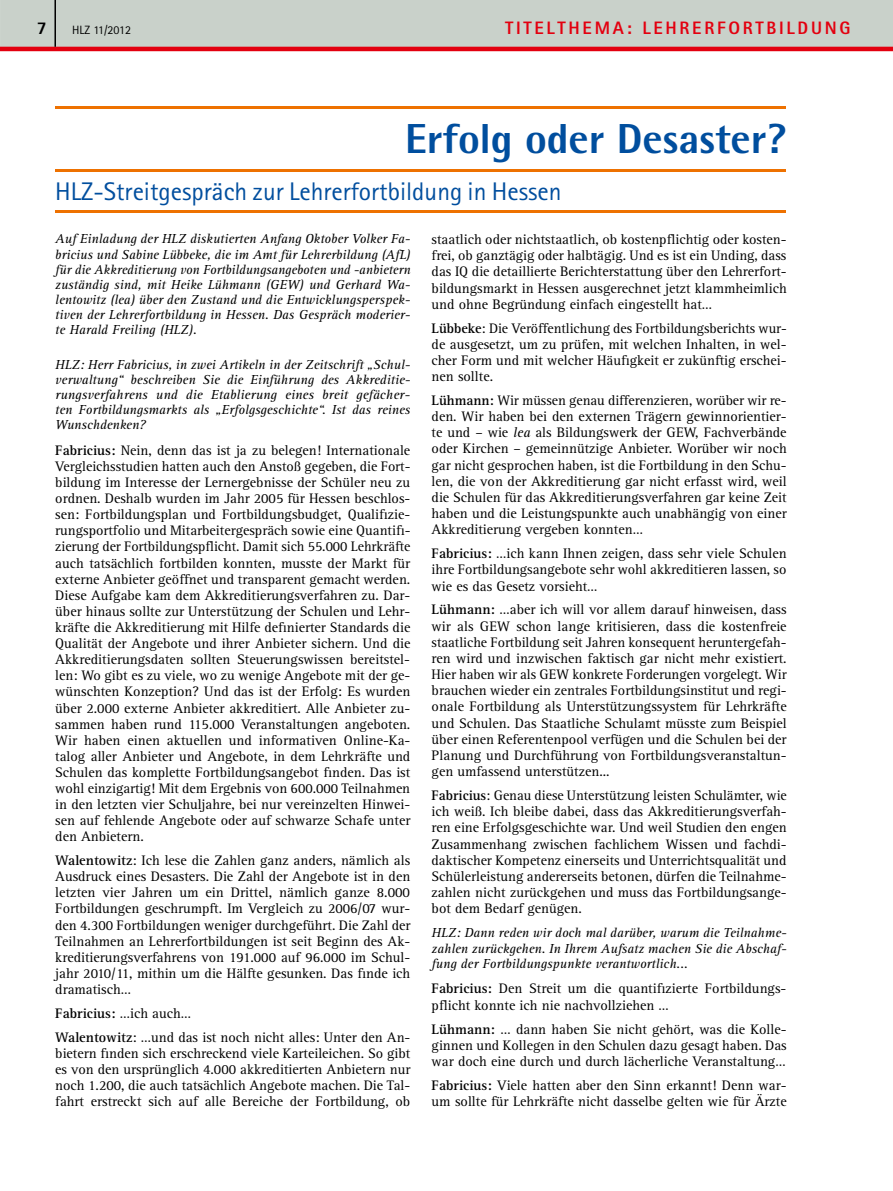
<style>
.page{position:relative;width:893px;height:1191px;background:#fff}
.page>*{position:absolute;margin:0;border:0;box-sizing:border-box;transform-origin:0 0}
.t1{font:800 42px "Rotis Semi Sans Std";color:#004e9e}
.t2{font:25.5px "Rotis Sans Serif Std";color:#004e9e}
.t3{font:800 18px "Rotis Sans Serif Std";letter-spacing:.15em;color:#e3000f}
.t4{font:800 18px "Rotis Sans Serif Std";color:#000}
.t5{font:14.25px/16.2px "Rotis Serif Std";color:#000;text-align:justify}
.t6{font:italic 13.5px/15.1px "Rotis Serif Std";color:#000;text-align:justify}
.t7{font:12px "Rotis Sans Serif Std";color:#000}
.s1{font-weight:700}
.s2{font-style:italic}
</style>
<div class="page">
<svg style="left:0;top:0;width:893px;height:51px;background:#cbbfba"></svg>
<hr style="left:54px;top:0;width:2px;height:47px;background:#000">
<hr style="left:55px;top:106px;width:731px;height:3px;background:#ee7100">
<hr style="left:55px;top:210px;width:731px;height:3px;background:#ee7100">
<hr style="left:55px;top:169px;width:731px;height:2px;background:#ee7100">
<p class="t4" style="left:37px;top:16px;width:12px">7</p>
<p class="t7" style="left:72px;top:23px;width:60px">HLZ 11/2012</p>
<p class="t3" style="left:505px;top:16px;width:151px">TITELTHEMA: LEHRERFORTBILDUNG</p>
<h1 class="t1" style="left:405px;top:112px;width:382px">Erfolg oder Desaster?</h1>
<h2 class="t2" style="left:55px;top:176px;width:508px">HLZ-Streitgespräch zur Lehrerfortbildung in Hessen</h2>
<p class="t6" style="left:55px;top:232px;width:357px">Auf Einladung der HLZ diskutierten Anfang Oktober Volker Fa&shy;bricius und Sabine Lübbeke, die im Amt für Lehrerbildung (AfL) für die Akkreditierung von Fortbildungsangeboten und -anbietern zuständig sind, mit Heike Lühmann (GEW) und Gerhard Wa&shy;lentowitz (lea) über den Zustand und die Entwicklungsperspek&shy;tiven der Lehrerfortbildung in Hessen. Das Gespräch moderier&shy;te Harald Freiling (HLZ).</p>
<p class="t6" style="left:55px;top:357px;width:357px">HLZ: Herr Fabricius, in zwei Artikeln in der Zeitschrift „Schul&shy;verwaltung“ beschreiben Sie die Einführung des Akkreditie&shy;rungsverfahrens und die Etablierung eines breit gefächer&shy;ten Fortbildungsmarkts als „Erfolgsgeschichte“. Ist das reines Wunschdenken?</p>
<p class="t5" style="left:55px;top:442px;width:357px"><span class="s1">Fabricius:</span> Nein, denn das ist ja zu belegen! Internationale Vergleichsstudien hatten auch den Anstoß gegeben, die Fort&shy;bildung im Interesse der Lernergebnisse der Schüler neu zu ordnen. Deshalb wurden im Jahr 2005 für Hessen beschlos&shy;sen: Fortbildungsplan und Fortbildungsbudget, Qualifizie&shy;rungsportfolio und Mitarbeitergespräch sowie eine Quantifi&shy;zierung der Fortbildungspflicht. Damit sich 55.000 Lehrkräfte auch tatsächlich fortbilden konnten, musste der Markt für externe Anbieter geöffnet und transparent gemacht werden.<br>Diese Aufgabe kam dem Akkreditierungsverfahren zu. Dar&shy;über hinaus sollte zur Unterstützung der Schulen und Lehr&shy;kräfte die Akkreditierung mit Hilfe definierter Standards die Qualität der Angebote und ihrer Anbieter sichern. Und die Akkreditierungsdaten sollten Steuerungswissen bereitstel&shy;len: Wo gibt es zu viele, wo zu wenige Angebote mit der ge&shy;wünschten Konzeption? Und das ist der Erfolg: Es wurden über 2.000 externe Anbieter akkreditiert. Alle Anbieter zu&shy;sammen haben rund 115.000 Veranstaltungen angeboten.<br>Wir haben einen aktuellen und informativen Online-Ka&shy;talog aller Anbieter und Angebote, in dem Lehrkräfte und Schulen das komplette Fortbildungsangebot finden. Das ist wohl einzigartig! Mit dem Ergebnis von 600.000 Teilnahmen in den letzten vier Schuljahre, bei nur vereinzelten Hinwei&shy;sen auf fehlende Angebote oder auf schwarze Schafe unter den Anbietern.</p>
<p class="t5" style="left:55px;top:852px;width:357px"><span class="s1">Walentowitz</span>: Ich lese die Zahlen ganz anders, nämlich als Ausdruck eines Desasters. Die Zahl der Angebote ist in den letzten vier Jahren um ein Drittel, nämlich ganze 8.000<br>Fortbildungen geschrumpft. Im Vergleich zu 2006/07 wur&shy;den 4.300 Fortbildungen weniger durchgeführt. Die Zahl der Teilnahmen an Lehrerfortbildungen ist seit Beginn des Ak&shy;kreditierungsverfahrens von 191.000 auf 96.000 im Schul&shy;jahr 2010/11, mithin um die Hälfte gesunken. Das finde ich dramatisch…</p>
<p class="t5" style="left:55px;top:1001px;width:357px;line-height:23.7px"><span class="s1">Fabricius:</span> …ich auch…<br><span class="s1">Walentowitz</span>: …und das ist noch nicht alles: Unter den An-</p>
<p class="t5" style="left:55px;top:1045px;width:357px">bietern finden sich erschreckend viele Karteileichen. So gibt es von den ursprünglich 4.000 akkreditierten Anbietern nur noch 1.200, die auch tatsächlich Angebote machen. Die Tal&shy;fahrt erstreckt sich auf alle Bereiche der Fortbildung, ob</p>
<p class="t5" style="left:432px;top:231px;width:357px">staatlich oder nichtstaatlich, ob kostenpflichtig oder kosten&shy;frei, ob ganztägig oder halbtägig. Und es ist ein Unding, dass das IQ die detaillierte Berichterstattung über den Lehrerfort&shy;bildungsmarkt in Hessen ausgerechnet jetzt klammheimlich und ohne Begründung einfach eingestellt hat…</p>
<p class="t5" style="left:432px;top:320px;width:357px"><span class="s1">Lübbeke</span>: Die Veröffentlichung des Fortbildungsberichts wur&shy;de ausgesetzt, um zu prüfen, mit welchen Inhalten, in wel&shy;cher Form und mit welcher Häufigkeit er zukünftig erschei&shy;nen sollte.</p>
<p class="t5" style="left:432px;top:392px;width:357px"><span class="s1">Lühmann:</span> Wir müssen genau differenzieren, worüber wir re&shy;den. Wir haben bei den externen Trägern gewinnorientier&shy;te und – wie <span class="s2">lea</span> als Bildungswerk der GEW, Fachverbände oder Kirchen – gemeinnützige Anbieter. Worüber wir noch gar nicht gesprochen haben, ist die Fortbildung in den Schu&shy;len, die von der Akkreditierung gar nicht erfasst wird, weil die Schulen für das Akkreditierungsverfahren gar keine Zeit haben und die Leistungspunkte auch unabhängig von einer Akkreditierung vergeben konnten…</p>
<p class="t5" style="left:432px;top:546px;width:357px"><span class="s1">Fabricius:</span> …ich kann Ihnen zeigen, dass sehr viele Schulen ihre Fortbildungsangebote sehr wohl akkreditieren lassen, so wie es das Gesetz vorsieht…</p>
<p class="t5" style="left:432px;top:602px;width:357px"><span class="s1">Lühmann:</span> …aber ich will vor allem darauf hinweisen, dass wir als GEW schon lange kritisieren, dass die kostenfreie staatliche Fortbildung seit Jahren konsequent heruntergefah&shy;ren wird und inzwischen faktisch gar nicht mehr existiert.<br>Hier haben wir als GEW konkrete Forderungen vorgelegt. Wir brauchen wieder ein zentrales Fortbildungsinstitut und regi&shy;onale Fortbildung als Unterstützungssystem für Lehrkräfte und Schulen. Das Staatliche Schulamt müsste zum Beispiel über einen Referentenpool verfügen und die Schulen bei der Planung und Durchführung von Fortbildungsveranstaltun&shy;gen umfassend unterstützen...</p>
<p class="t5" style="left:432px;top:787px;width:357px"><span class="s1">Fabricius</span>: Genau diese Unterstützung leisten Schulämter, wie ich weiß. Ich bleibe dabei, dass das Akkreditierungsverfah&shy;ren eine Erfolgsgeschichte war. Und weil Studien den engen Zusammenhang zwischen fachlichem Wissen und fachdi&shy;daktischer Kompetenz einerseits und Unterrichtsqualität und Schülerleistung andererseits betonen, dürfen die Teilnahme&shy;zahlen nicht zurückgehen und muss das Fortbildungsange&shy;bot dem Bedarf genügen.</p>
<p class="t6" style="left:432px;top:925px;width:357px">HLZ: Dann reden wir doch mal darüber, warum die Teilnahme&shy;zahlen zurückgehen. In Ihrem Aufsatz machen Sie die Abschaf&shy;fung der Fortbildungspunkte verantwortlich...</p>
<p class="t5" style="left:432px;top:981px;width:356px"><span class="s1">Fabricius:</span> Den Streit um die quantifizierte Fortbildungs&shy;pflicht konnte ich nie nachvollziehen …</p>
<p class="t5" style="left:432px;top:1021px;width:357px"><span class="s1">Lühmann:</span> … dann haben Sie nicht gehört, was die Kolle&shy;ginnen und Kollegen in den Schulen dazu gesagt haben. Das war doch eine durch und durch lächerliche Veranstaltung…</p>
<p class="t5" style="left:432px;top:1077px;width:357px"><span class="s1">Fabricius:</span> Viele hatten aber den Sinn erkannt! Denn war&shy;um sollte für Lehrkräfte nicht dasselbe gelten wie für Ärzte</p>
</div>
